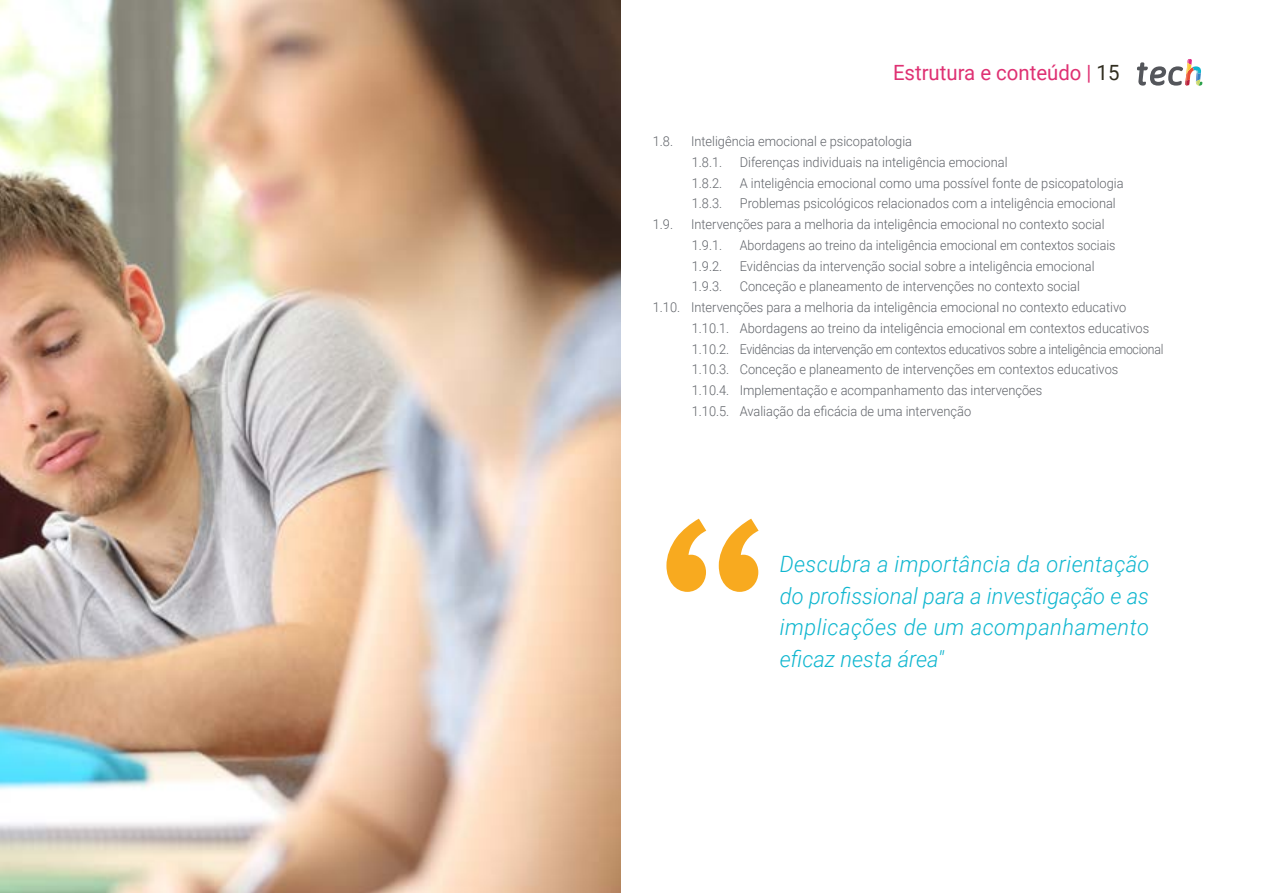
<style>
.page{position:relative;width:1263px;height:893px;background:#fff}
.page>*{position:absolute;margin:0;border:0;box-sizing:border-box;transform-origin:0 0}
.t1{font:italic 300 22.5px/31.5px "Roboto";letter-spacing:.025em;color:#0fb6cf;text-align:justify}
.t2{font:21px "Roboto";color:#df3173}
.t3{font:300 13.5px/20.7px "Roboto";color:#61646a;scale:.95 1}
.t4{font:300 13.5px "Roboto";letter-spacing:-.02em;color:#61646a;scale:.95 1}
.t5{font:300 13.5px "Roboto";color:#61646a;scale:.92 1}
.s1{color:#312e20}
</style>
<div class="page">
<img style="left:0;top:0;width:621px;height:893px">
<svg style="left:666px;top:519px;width:93px;height:73px"></svg>
<svg style="left:1137px;top:59px;width:65px;height:27px"></svg>
<h2 class="t2" style="left:893px;top:57px;width:228px">Estrutura e conteúdo | <span class="s1">15</span></h2>
<p class="t3" style="left:653px;top:131px;width:23px">1.8.</p>
<p class="t3" style="left:691px;top:131px;width:234px">Inteligência emocional e psicopatologia<br>1.8.1.</p>
<p class="t3" style="left:740px;top:151px;width:283px">Diferenças individuais na inteligência emocional</p>
<p class="t3" style="left:692px;top:172px;width:34px">1.8.2.</p>
<p class="t3" style="left:740px;top:172px;width:405px">A inteligência emocional como uma possível fonte de psicopatologia</p>
<p class="t3" style="left:692px;top:193px;width:34px">1.8.3.</p>
<p class="t3" style="left:740px;top:193px;width:397px">Problemas psicológicos relacionados com a inteligência emocional</p>
<p class="t3" style="left:653px;top:214px;width:23px">1.9.</p>
<p class="t3" style="left:691px;top:214px;width:437px">Intervenções para a melhoria da inteligência emocional no contexto social<br>1.9.1.</p>
<p class="t5" style="left:740px;top:236px;width:410px">Abordagens ao treino da inteligência emocional em contextos sociais</p>
<p class="t3" style="left:692px;top:255px;width:34px">1.9.2.</p>
<p class="t3" style="left:740px;top:255px;width:375px">Evidências da intervenção social sobre a inteligência emocional</p>
<p class="t3" style="left:692px;top:276px;width:34px">1.9.3.</p>
<p class="t3" style="left:740px;top:276px;width:360px">Conceção e planeamento de intervenções no contexto social</p>
<p class="t3" style="left:653px;top:297px;width:500px">1.10. Intervenções para a melhoria da inteligência emocional no contexto educativo</p>
<p class="t3" style="left:692px;top:317px;width:483px">1.10.1. Abordagens ao treino da inteligência emocional em contextos educativos</p>
<p class="t4" style="left:692px;top:339px;width:498px">1.10.2. Evidências da intervenção em contextos educativos sobre a inteligência emocional</p>
<p class="t3" style="left:692px;top:359px;width:450px">1.10.3. Conceção e planeamento de intervenções em contextos educativos</p>
<p class="t3" style="left:692px;top:380px;width:371px">1.10.4. Implementação e acompanhamento das intervenções</p>
<p class="t3" style="left:692px;top:400px;width:296px">1.10.5. Avaliação da eficácia de uma intervenção</p>
<h1 class="t1" style="left:780px;top:548px;width:371px">Descubra a importância da orientação do profissional para a investigação e as implicações de um acompanhamento eficaz nesta área"</h1>
</div>
